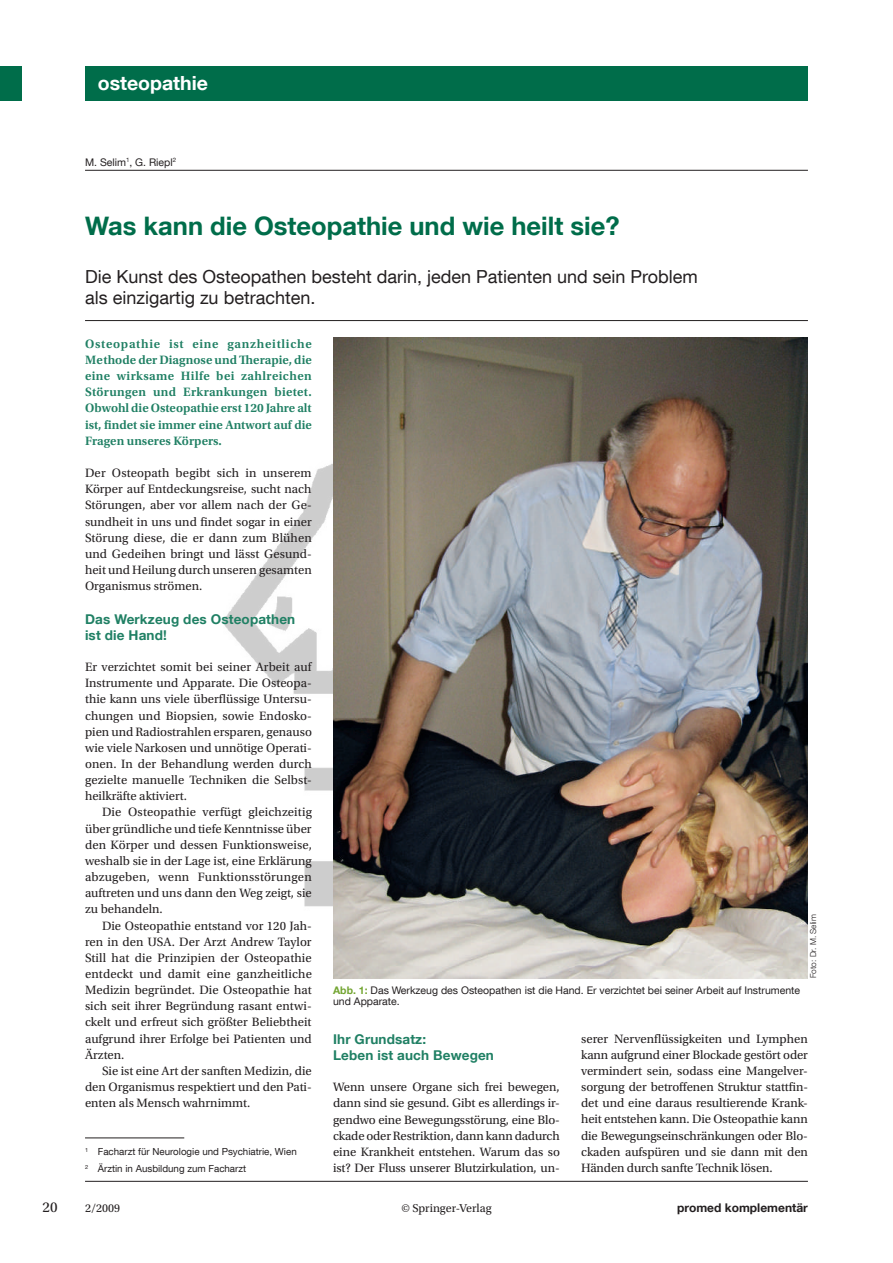
<style>
.page{position:relative;width:893px;height:1263px;background:#fff}
.page>*{position:absolute;margin:0;border:0;box-sizing:border-box;transform-origin:0 0}
.t1{font:700 25.5px "Helvetica Neue LT Com";color:#006d4a}
.t2{font:700 19.5px "Helvetica Neue LT Com";color:#fff}
.t3{font:18px/21px "Helvetica Neue LT Com";color:#231f20}
.t4{font:15px "Utopia Std";color:#231f20}
.t5{font:700 13.5px/16.2px "Helvetica Neue LT Com";letter-spacing:.01em;color:#208064}
.t6{font:12.75px/16.2px "Utopia Std";color:#231f20;text-align:justify}
.t7{font:600 12.75px/16.2px "Utopia Std";color:#208064;text-align:justify}
.t8{font:12px "Utopia Std";color:#231f20}
.t9{font:700 12px "Helvetica Neue LT Com";color:#231f20}
.t10{font:10.5px/11.2px "Helvetica Neue LT Com";color:#231f20}
.t11{font:9.75px/16.8px "Helvetica Neue LT Com";color:#231f20}
.t12{font:300 8.25px "Helvetica Neue LT Com";color:#231f20}
.s1{font-weight:700;color:#73a532}
</style>
<div class="page">
<img style="left:223px;top:337px;width:447px;height:570px">
<div style="left:0;top:66px;width:21px;height:34px;background:#006d4a"></div>
<div style="left:85px;top:66px;width:723px;height:34px;background:#006d4a"></div>
<hr style="left:85px;top:170px;width:723px;height:1px;background:#231f20">
<hr style="left:85px;top:1181px;width:723px;height:1px;background:#231f20">
<hr style="left:85px;top:1138px;width:99px;height:1px;background:#231f20">
<hr style="left:85px;top:320px;width:723px;height:1px;background:#231f20">
<img style="left:333px;top:338px;width:475px;height:640px">
<h2 class="t2" style="left:98px;top:71px;width:112px">osteopathie</h2>
<p class="t10" style="left:85px;top:156px;width:93px">M. Selim<sup>1</sup>, G. Riepl<sup>2</sup></p>
<h1 class="t1" style="left:85px;top:210px;width:536px">Was kann die Osteopathie und wie heilt sie?</h1>
<h3 class="t3" style="left:85px;top:266px;width:614px">Die Kunst des Osteopathen besteht darin, jeden Patienten und sein Problem als einzigartig zu betrachten.</h3>
<p class="t7" style="left:85px;top:336px;width:228px">Osteopathie ist eine ganzheitliche Methode der Diagnose und Therapie, die eine wirksame Hilfe bei zahlreichen Störungen und Erkrankungen bietet.<br>Obwohl die Osteopathie erst 120 Jahre alt ist, findet sie immer eine Antwort auf die Fragen unseres Körpers.</p>
<p class="t6" style="left:85px;top:465px;width:228px">Der Osteopath begibt sich in unserem Körper auf Entdeckungsreise, sucht nach Störungen, aber vor allem nach der Ge&shy;sundheit in uns und findet sogar in einer Störung diese, die er dann zum Blühen und Gedeihen bringt und lässt Gesund&shy;heit und Heilung durch unseren gesamten Organismus strömen.</p>
<p class="t5" style="left:85px;top:611px;width:212px">Das Werkzeug des Osteopathen ist die Hand!</p>
<p class="t6" style="left:85px;top:659px;width:228px">Er verzichtet somit bei seiner Arbeit auf Instrumente und Apparate. Die Osteopa&shy;thie kann uns viele überflüssige Untersu&shy;chungen und Biopsien, sowie Endosko&shy;pien und Radiostrahlen ersparen, genauso wie viele Narkosen und unnötige Operati&shy;onen. In der Behandlung werden durch gezielte manuelle Techniken die Selbst&shy;heilkräfte aktiviert.</p>
<p class="t6" style="left:85px;top:804px;width:228px;text-indent:17px">Die Osteopathie verfügt gleichzeitig über gründliche und tiefe Kenntnisse über den Körper und dessen Funktionsweise, weshalb sie in der Lage ist, eine Erklärung abzugeben, wenn Funktionsstörungen auftreten und uns dann den Weg zeigt, sie zu behandeln.</p>
<p class="t6" style="left:85px;top:917px;width:228px;text-indent:17px">Die Osteopathie entstand vor 120 Jah&shy;ren in den USA. Der Arzt Andrew Taylor Still hat die Prinzipien der Osteopathie entdeckt und damit eine ganzheitliche Medizin begründet. Die Osteopathie hat sich seit ihrer Begründung rasant entwi&shy;ckelt und erfreut sich größter Beliebtheit aufgrund ihrer Erfolge bei Patienten und Ärzten.</p>
<p class="t6" style="left:85px;top:1063px;width:228px;text-indent:17px">Sie ist eine Art der sanften Medizin, die den Organismus respektiert und den Pati&shy;enten als Mensch wahrnimmt.</p>
<p class="t11" style="left:85px;top:1143px;width:213px"><sup>1</sup> Facharzt für Neurologie und Psychiatrie, Wien<br><sup>2</sup> Ärztin in Ausbildung zum Facharzt</p>
<p class="t10" style="left:333px;top:984px;width:469px"><span class="s1">Abb. 1:</span> Das Werkzeug des Osteopathen ist die Hand. Er verzichtet bei seiner Arbeit auf Instrumente und Apparate.</p>
<p class="t12" style="left:808px;top:978px;width:65px;rotate:-90deg">Foto: Dr. M. Selim</p>
<p class="t5" style="left:333px;top:1031px;width:162px">Ihr Grundsatz:<br>Leben ist auch Bewegen</p>
<p class="t6" style="left:333px;top:1079px;width:228px">Wenn unsere Organe sich frei bewegen, dann sind sie gesund. Gibt es allerdings ir&shy;gendwo eine Bewegungsstörung, eine Blo&shy;ckade oder Restriktion, dann kann dadurch eine Krankheit entstehen. Warum das so ist? Der Fluss unserer Blutzirkulation, un-</p>
<p class="t6" style="left:581px;top:1031px;width:228px">serer Nervenflüssigkeiten und Lymphen kann aufgrund einer Blockade gestört oder vermindert sein, sodass eine Mangelver&shy;sorgung der betroffenen Struktur stattfin&shy;det und eine daraus resultierende Krank&shy;heit entstehen kann. Die Osteopathie kann die Bewegungseinschränkungen oder Blo&shy;ckaden aufspüren und sie dann mit den Händen durch sanfte Technik lösen.</p>
<p class="t4" style="left:43px;top:1199px;width:16px">20</p>
<p class="t8" style="left:85px;top:1201px;width:37px">2/2009</p>
<p class="t8" style="left:401px;top:1201px;width:92px">© Springer-Verlag</p>
<p class="t9" style="left:677px;top:1200px;width:132px">promed komplementär</p>
</div>
